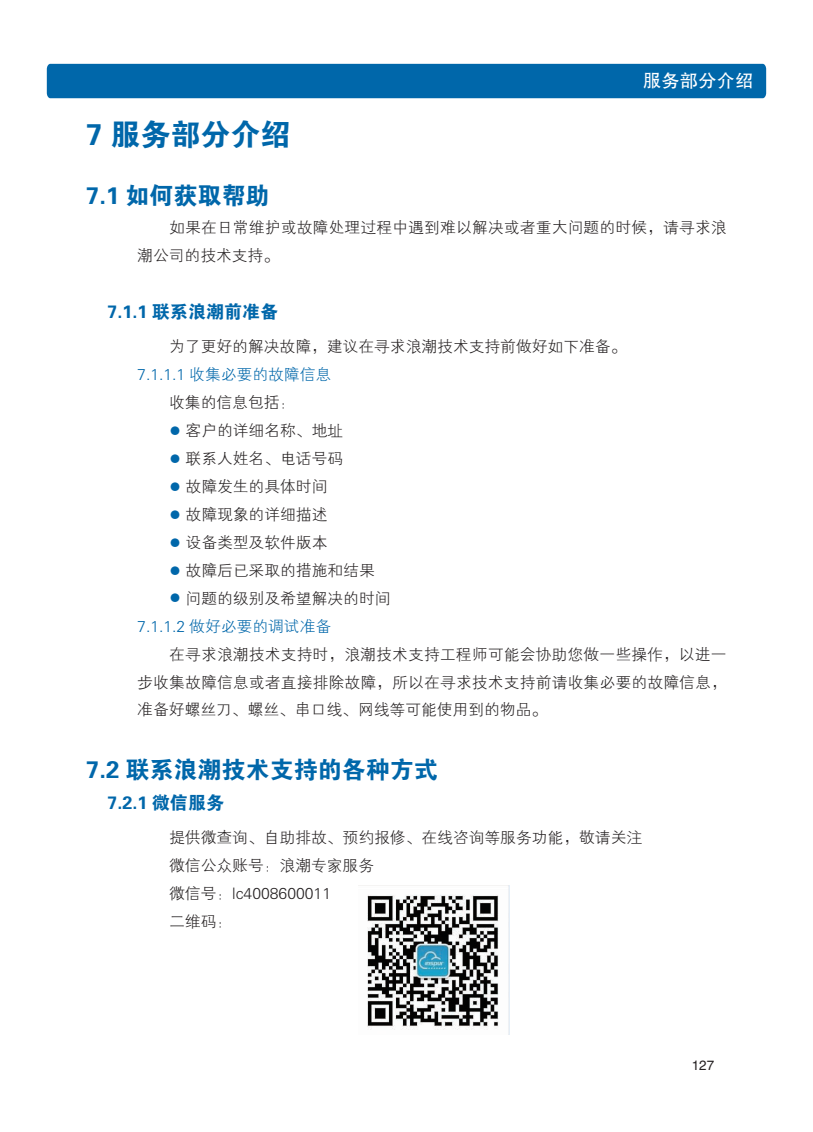
<style>
.page{position:relative;width:813px;height:1132px;background:#fff}
.page>*{position:absolute;margin:0;border:0;box-sizing:border-box;transform-origin:0 0}
.t1{font:30px "FZDHTJW GB1 0";color:#0067aa}
.t2{font:24px "FZDHTJW GB1 0";color:#0067aa}
.t3{font:18px "FZDHTJW GB1 0";color:#0067aa}
.t4{font:18px "FZHTJW GB1 0";letter-spacing:.025em;color:#fff}
.t5{font:15.75px/27.9px "FZXH1 JW GB1 0";color:#231f20}
.t6{font:15.75px/27.9px "FZXH1 JW GB1 0";color:#0067aa}
.t7{font:13.5px "FZHTJW GB1 0";color:#231f20}
.s1{font-size:12px;color:#0067aa}
.s2{font-size:12px}
.s3{color:#231f20}
</style>
<div class="page">
<div style="left:47px;top:64px;width:718px;height:34px;background:#0067aa"></div>
<img style="left:359px;top:885px;width:150px;height:148px">
<p class="t4" style="left:642px;top:71px;width:112px">服务部分介绍</p>
<h1 class="t1" style="left:86px;top:118px;width:206px">7 服务部分介绍</h1>
<h2 class="t2" style="left:86px;top:182px;width:185px">7.1 如何获取帮助</h2>
<p class="t5" style="left:137px;top:214px;width:590px;text-indent:32px">如果在日常维护或故障处理过程中遇到难以解决或者重大问题的时候，请寻求浪潮公司的技术支持。</p>
<p class="t3" style="left:107px;top:302px;width:172px">7.1.1 联系浪潮前准备</p>
<p class="t5" style="left:169px;top:333px;width:458px">为了更好的解决故障，建议在寻求浪潮技术支持前做好如下准备。</p>
<p class="t6" style="left:137px;top:361px;width:195px">7.1.1.1 收集必要的故障信息</p>
<p class="t5" style="left:169px;top:389px;width:127px">收集的信息包括：</p>
<p class="t5" style="left:169px;top:417px;width:175px"><span class="s1">●</span> 客户的详细名称、地址</p>
<p class="t5" style="left:169px;top:445px;width:175px"><span class="s1">●</span> 联系人姓名、电话号码</p>
<p class="t5" style="left:169px;top:473px;width:160px"><span class="s1">●</span> 故障发生的具体时间</p>
<p class="t5" style="left:169px;top:501px;width:160px"><span class="s1">●</span> 故障现象的详细描述</p>
<p class="t5" style="left:169px;top:529px;width:160px"><span class="s1">●</span> 设备类型及软件版本</p>
<p class="t5" style="left:169px;top:556px;width:207px"><span class="s1">●</span> 故障后已采取的措施和结果</p>
<p class="t6" style="left:137px;top:584px;width:255px;text-indent:32px"><span class="s2">●</span> <span class="s3">问题的级别及希望解决的时间<br></span>7.1.1.2 做好必要的调试准备</p>
<p class="t5" style="left:137px;top:640px;width:590px;text-align:justify;text-indent:32px">在寻求浪潮技术支持时，浪潮技术支持工程师可能会协助您做一些操作，以进一步收集故障信息或者直接排除故障，所以在寻求技术支持前请收集必要的故障信息，准备好螺丝刀、螺丝、串口线、网线等可能使用到的物品。</p>
<h2 class="t2" style="left:86px;top:756px;width:353px">7.2 联系浪潮技术支持的各种方式</h2>
<p class="t3" style="left:107px;top:793px;width:118px">7.2.1 微信服务</p>
<p class="t5" style="left:169px;top:824px;width:474px">提供微查询、自助排故、预约报修、在线咨询等服务功能，敬请关注微信公众账号：浪潮专家服务<br>微信号：lc4008600011<br>二维码：</p>
<p class="t7" style="left:691px;top:1057px;width:24px">127</p>
</div>
